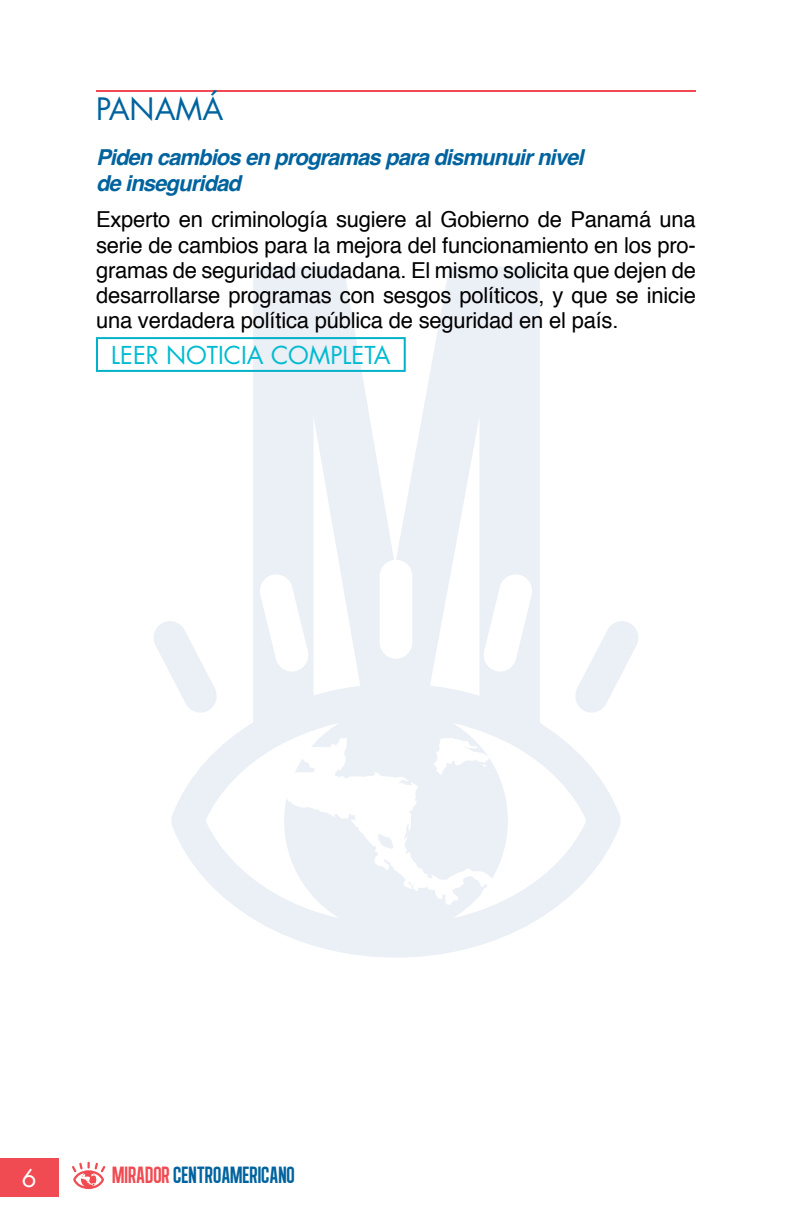
<style>
.page{position:relative;width:792px;height:1224px;background:#fff}
.page>*{position:absolute;margin:0;border:0;box-sizing:border-box;transform-origin:0 0}
.t1{font:30px "Futura LT";color:#00639e}
.t2{font:24px "Algre Sans NC";color:#00639e}
.t3{font:24px "Futura LT";color:#00bbd2}
.t4{font:24px "Futura LT";color:#fff}
.t5{font:22px/25.4px "Helvetica";letter-spacing:-.01em;color:#000;text-align:justify}
.t6{font:italic 700 22px/25.4px "Helvetica";letter-spacing:-.04em;color:#00639e}
.s1{color:#f04b52}
</style>
<div class="page">
<svg style="left:253px;top:266px;width:287px;height:418px;fill:#ebeff6"></svg>
<svg style="left:258px;top:573px;width:52px;height:99px"></svg>
<div style="left:380px;top:560px;width:32px;height:99px;background:#fff;border-radius:16px"></div>
<svg style="left:154px;top:621px;width:58px;height:63px"></svg>
<svg style="left:580px;top:621px;width:58px;height:63px"></svg>
<svg style="left:482px;top:573px;width:52px;height:99px"></svg>
<svg style="left:171px;top:684px;width:450px;height:274px"></svg>
<svg style="left:285px;top:738px;width:212px;height:167px"></svg>
<div style="left:0;top:1158px;width:59px;height:39px;background:#f04b52"></div>
<svg style="left:72px;top:1162px;width:33px;height:27px"></svg>
<hr style="left:96px;top:90px;width:600px;height:2px;background:#f04b52">
<div style="left:96px;top:337px;width:310px;height:35px;border:2px solid #00b2c9"></div>
<hr style="left:791px;top:0;width:1px;height:250px;background:#00639e">
<h1 class="t1" style="left:96px;top:90px;width:129px">PANAMÁ</h1>
<p class="t6" style="left:96px;top:145px;width:489px">Piden cambios en programas para dismunuir nivel de inseguridad</p>
<p class="t5" style="left:96px;top:207px;width:601px">Experto en criminología sugiere al Gobierno de Panamá una serie de cambios para la mejora del funcionamiento en los pro&shy;gramas de seguridad ciudadana. El mismo solicita que dejen de desarrollarse programas con sesgos políticos, y que se inicie una verdadera política pública de seguridad en el país.</p>
<p class="t3" style="left:111px;top:340px;width:281px">LEER NOTICIA COMPLETA</p>
<p class="t4" style="left:22px;top:1163px;width:16px">6</p>
<p class="t2" style="left:112px;top:1162px;width:184px"><span class="s1">MIRADOR</span> CENTROAMERICANO</p>
</div>
